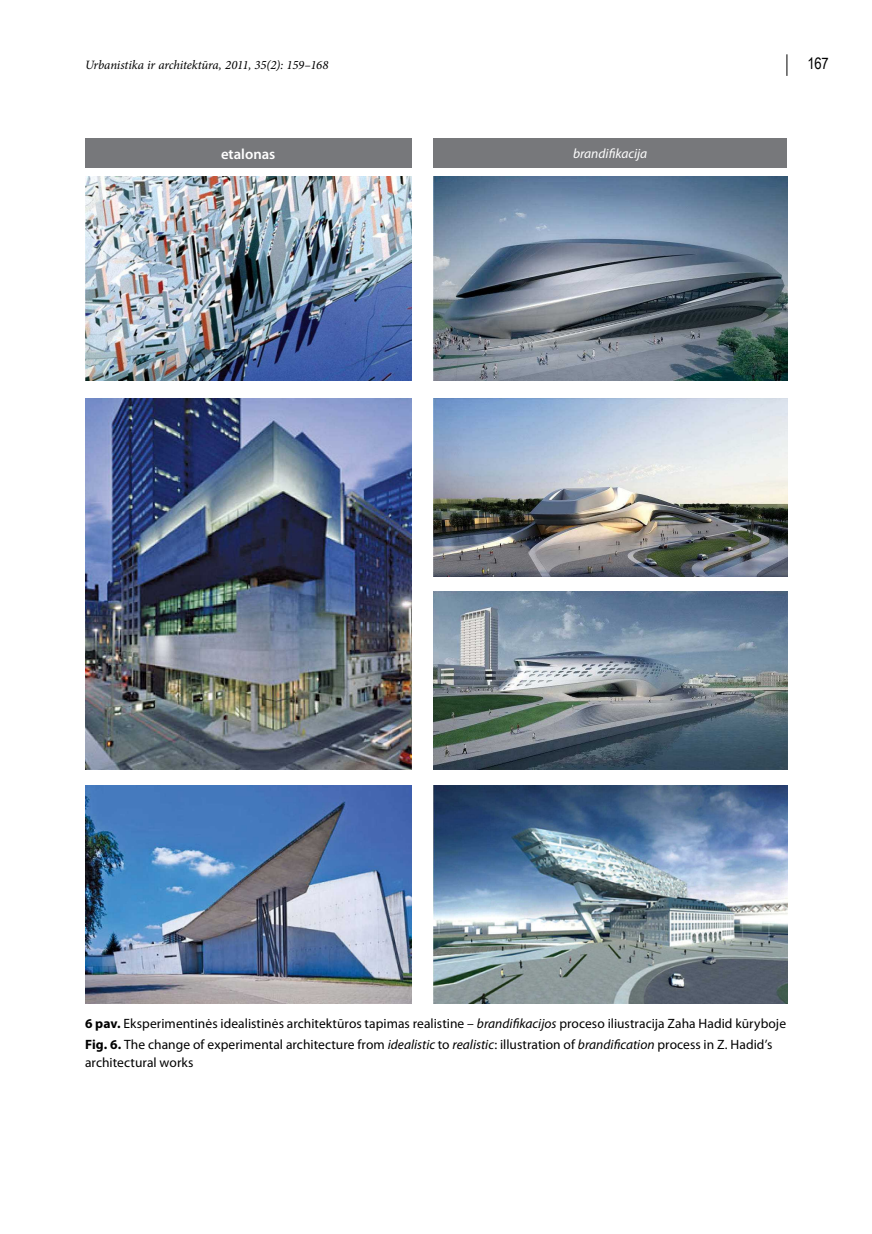
<style>
.page{position:relative;width:872px;height:1234px;background:#fff}
.page>*{position:absolute;margin:0;border:0;box-sizing:border-box;transform-origin:0 0}
.t1{font:15.9px "Arial Narrow";color:#000}
.t2{font:600 14.7px "Myriad Pro";color:#fff}
.t3{font:13.5px/21.5px "Myriad Pro";letter-spacing:.005em;color:#000}
.t4{font:italic 13.5px "Myriad Pro";color:#fff}
.t5{font:italic 12.75px "Minion Pro";letter-spacing:-.015em;color:#000}
.s1{font-weight:700}
.s2{font-style:italic}
</style>
<div class="page">
<svg style="left:786px;top:54px;width:1px;height:22px"></svg>
<img style="left:85px;top:177px;width:326px;height:203px">
<img style="left:85px;top:398px;width:326px;height:371px">
<img style="left:85px;top:785px;width:326px;height:218px">
<img style="left:433px;top:177px;width:354px;height:203px">
<img style="left:433px;top:398px;width:354px;height:178px">
<img style="left:433px;top:591px;width:354px;height:177px">
<img style="left:433px;top:785px;width:354px;height:218px">
<div style="left:85px;top:138px;width:326px;height:30px;background:#77787b"></div>
<div style="left:433px;top:138px;width:354px;height:30px;background:#77787b"></div>
<p class="t5" style="left:85px;top:56px;width:245px">Urbanistika ir architektūra, 2011, 35(2): 159–168</p>
<p class="t1" style="left:807px;top:51px;width:23px">167</p>
<p class="t2" style="left:221px;top:144px;width:56px">etalonas</p>
<p class="t4" style="left:573px;top:145px;width:76px">brandifikacija</p>
<p class="t3" style="left:85px;top:1012px;width:702px"><span class="s1">6 pav.</span> Eksperimentinės idealistinės architektūros tapimas realistine – <span class="s2">brandifikacijos</span> proceso iliustracija Zaha Hadid kūryboje<br><span class="s1">Fig. 6.</span> The change of experimental architecture from <span class="s2">idealistic</span> to <span class="s2">realistic</span>: illustration of <span class="s2">brandification</span> process in Z. H adid’s</p>
<p class="t3" style="left:85px;top:1050px;width:110px">architectural works</p>
</div>
